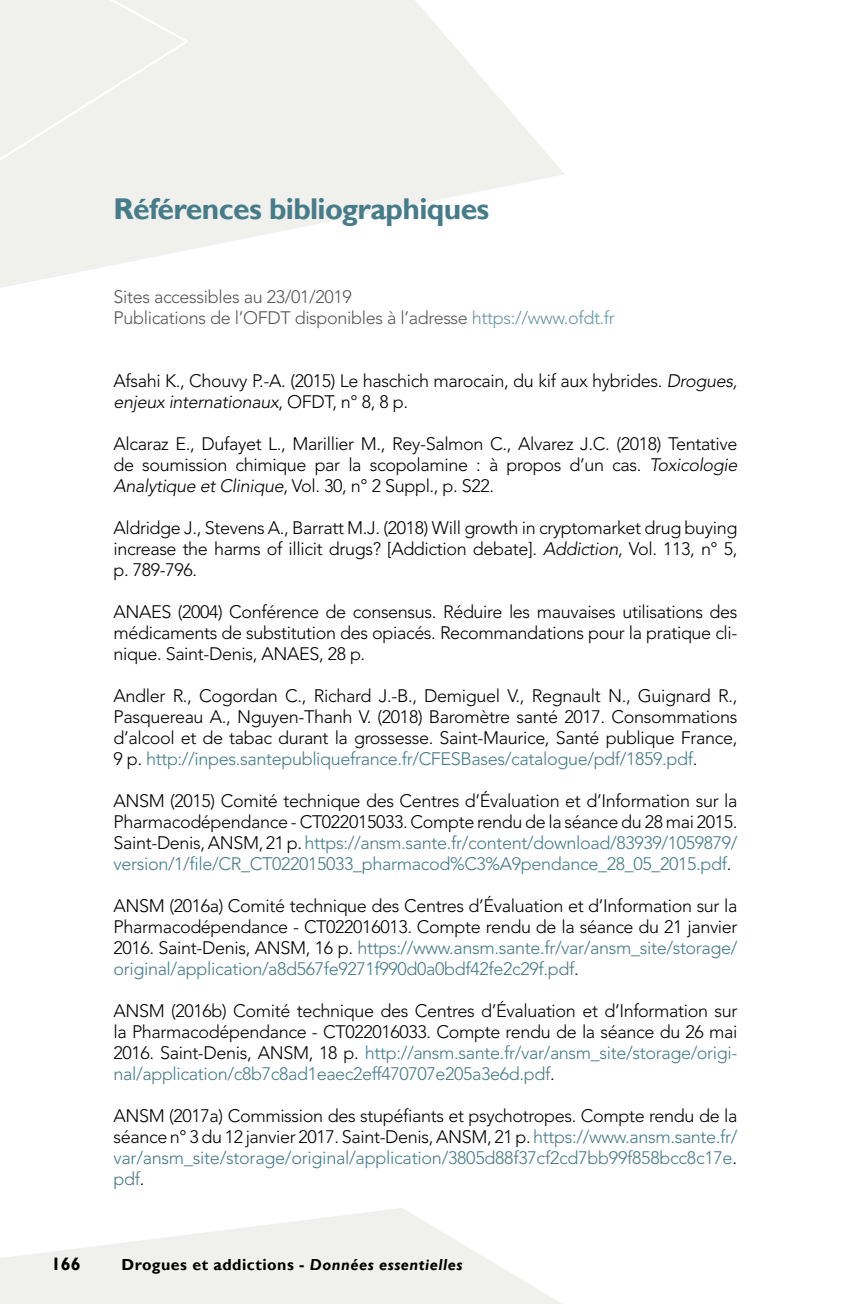
<style>
.page{position:relative;width:851px;height:1304px;background:#fff}
.page>*{position:absolute;margin:0;border:0;box-sizing:border-box;transform-origin:0 0}
.t1{font:700 30px "Gill Sans";letter-spacing:-.02em;color:#467c89}
.t2{font:300 18px/21px "Avenir LT Std";letter-spacing:-.02em;color:#000;text-align:justify}
.t3{font:300 18px/21px "Avenir LT Std";letter-spacing:-.02em;color:#575756}
.t4{font:700 18px "Gill Sans";color:#000}
.t5{font:700 16px "Gill Sans";letter-spacing:.03em;color:#000}
.s1{color:#6995a1}
.s2{font-style:italic}
.s3{color:#467c89}
</style>
<div class="page">
<svg style="left:0;top:1208px;width:562px;height:96px;fill:#f0f0ed"></svg>
<svg style="left:0;top:0;width:564px;height:288px;fill:#f0f0ed"></svg>
<div style="left:0;top:0;width:191px;height:183px;background:#f0f0ed"></div>
<h1 class="t1" style="left:113px;top:191px;width:377px">Références bibliographiques</h1>
<p class="t3" style="left:113px;top:286px;width:503px">Sites accessibles au 23/01/2019<br>Publications de l’OFDT disponibles à l’adresse <span class="s1">https://www.ofdt.fr</span></p>
<p class="t2" style="left:113px;top:370px;width:625px">Afsahi K., Chouvy P.-A. (2015) Le haschich marocain, du kif aux hybrides. <span class="s2">Drogues, enjeux internationaux</span>, OFDT, n° 8, 8 p.</p>
<p class="t2" style="left:113px;top:433px;width:625px">Alcaraz E., Dufayet L., Marillier M., Rey-Salmon C., Alvarez J.C. (2018) Tentative de soumission chimique par la scopolamine : à propos d’un cas. <span class="s2">Toxicologie Analytique et Clinique</span>, Vol. 30, n° 2 Suppl., p. S22.</p>
<p class="t2" style="left:113px;top:517px;width:625px">Aldridge J., Stevens A., Barratt M.J. (2018) Will growth in cryptomarket drug buying increase the harms of illicit drugs? [Addiction debate]. <span class="s2">Addiction</span>, Vol. 113, n° 5, p. 789-796.</p>
<p class="t2" style="left:113px;top:601px;width:625px">ANAES (2004) Conférence de consensus. Réduire les mauvaises utilisations des médicaments de substitution des opiacés. Recommandations pour la pratique cli&shy;nique. Saint-Denis, ANAES, 28 p.</p>
<p class="t2" style="left:113px;top:685px;width:625px">Andler R., Cogordan C., Richard J.-B., Demiguel V., Regnault N., Guignard R., Pasquereau A., Nguyen‑Thanh V. (2018) Baromètre santé 2017. Consommations d’alcool et de tabac durant la grossesse. Saint‑Maurice, Santé publique France, 9 p. <span class="s3">http://inpes.santepubliquefrance.fr/CFESBases/catalogue/pdf/1859.pdf</span>.</p>
<p class="t2" style="left:113px;top:790px;width:625px">ANSM (2015) Comité technique des Centres d’Évaluation et d’Information sur la Pharmacodépendance - CT022015033. Compte rendu de la séance du 28 mai 2015.<br>Saint-Denis, ANSM, 21 p. <span class="s3">https://ansm.sante.fr/content/download/83939/1059879/ version/1/file/CR_CT022015033_pharmacod%C3%A9pendance_28_05_2015.pdf</span>.</p>
<p class="t2" style="left:113px;top:895px;width:625px">ANSM (2016a) Comité technique des Centres d’Évaluation et d’Information sur la Pharmacodépendance - CT022016013. Compte rendu de la séance du 21 janvier 2016. Saint-Denis, ANSM, 16 p. <span class="s3">https://www.ansm.sante.fr/var/ansm_site/storage/ original/application/a8d567fe9271f990d0a0bdf42fe2c29f.pdf</span>.</p>
<p class="t2" style="left:113px;top:1000px;width:625px">ANSM (2016b) Comité technique des Centres d’Évaluation et d’Information sur la Pharmacodépendance - CT022016033. Compte rendu de la séance du 26 mai 2016. Saint-Denis, ANSM, 18 p. <span class="s3">http://ansm.sante.fr/var/ansm_site/storage/origi&shy;nal/application/c8b7c8ad1eaec2eff470707e205a3e6d.pdf</span>.</p>
<p class="t2" style="left:113px;top:1105px;width:625px">ANSM (2017a) Commission des stupéfiants et psychotropes. Compte rendu de la séance n° 3 du 12 janvier 2017. Saint-Denis, ANSM, 21 p. <span class="s3">https://www.ansm.sante.fr/ var/ansm_site/storage/original/application/3805d88f37cf2cd7bb99f858bcc8c17e</span>. <span class="s3">pdf</span>.</p>
<p class="t4" style="left:51px;top:1253px;width:31px">166</p>
<p class="t5" style="left:121px;top:1255px;width:342px">Drogues et addictions - <span class="s2">Données essentielles</span></p>
</div>
